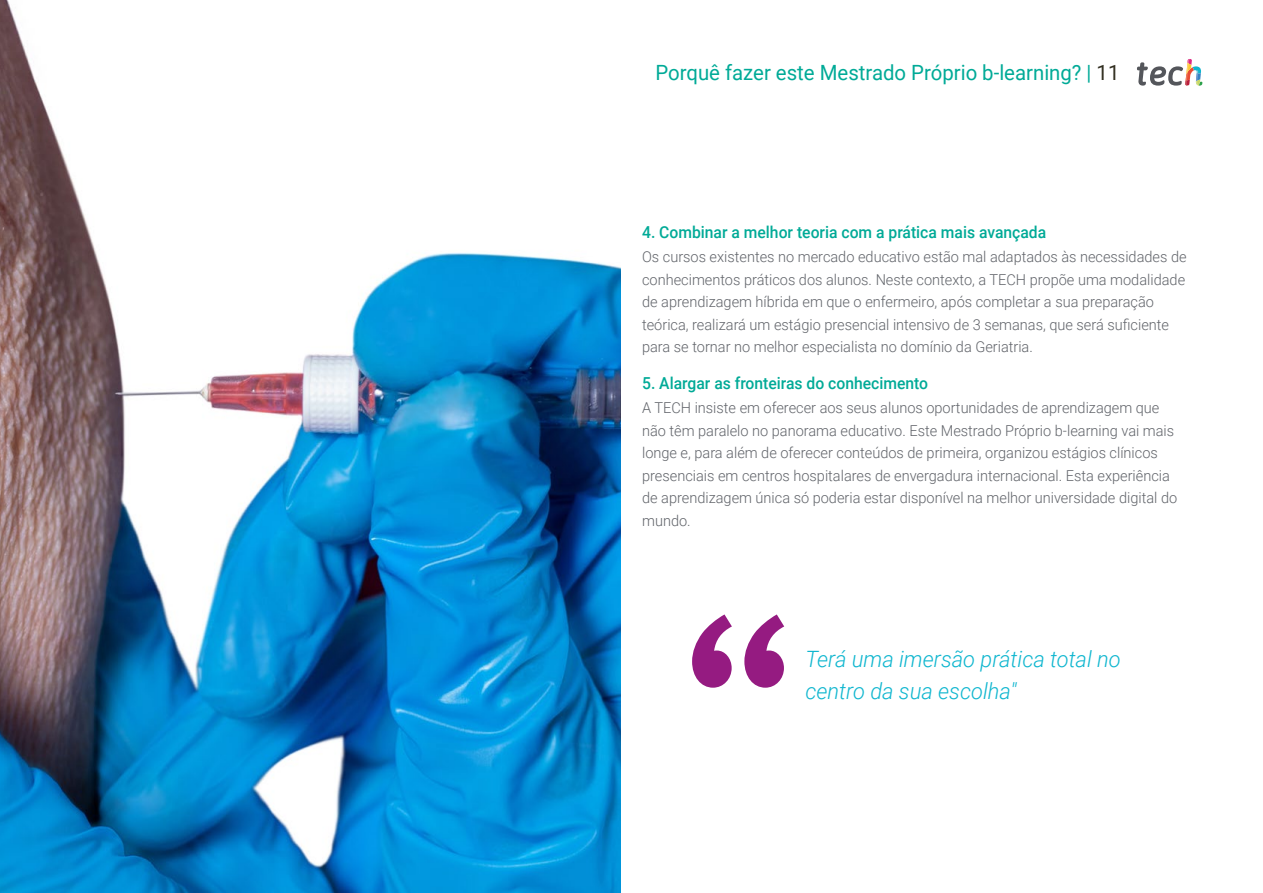
<style>
.page{position:relative;width:1263px;height:893px;background:#fff}
.page>*{position:absolute;margin:0;border:0;box-sizing:border-box;transform-origin:0 0}
.t1{font:italic 300 22.5px/31.5px "Roboto";color:#0fb6cf}
.t2{font:21px "Roboto";color:#00aa97}
.t3{font:500 16.5px "Roboto";color:#00aa97;scale:.95 1}
.t4{font:300 15px/22.5px "Roboto";color:#61646a}
.s1{color:#312e20}
</style>
<div class="page">
<svg style="left:1137px;top:59px;width:65px;height:27px"></svg>
<img style="left:0;top:0;width:621px;height:893px">
<svg style="left:692px;top:614px;width:92px;height:74px"></svg>
<h2 class="t2" style="left:655px;top:57px;width:466px">Porquê fazer este Mestrado Próprio b-learning? | <span class="s1">11</span></h2>
<p class="t3" style="left:642px;top:220px;width:427px">4. Combinar a melhor teoria com a prática mais avançada</p>
<p class="t4" style="left:642px;top:245px;width:546px">Os cursos existentes no mercado educativo estão mal adaptados às necessidades de conhecimentos práticos dos alunos. Neste contexto, a TECH propõe uma modalidade de aprendizagem híbrida em que o enfermeiro, após completar a sua preparação teórica, realizará um estágio presencial intensivo de 3 semanas, que será suficiente para se tornar no melhor especialista no domínio da Geriatria.</p>
<p class="t3" style="left:642px;top:371px;width:303px">5. Alargar as fronteiras do conhecimento</p>
<p class="t4" style="left:642px;top:396px;width:537px">A TECH insiste em oferecer aos seus alunos oportunidades de aprendizagem que não têm paralelo no panorama educativo. Este Mestrado Próprio b-learning vai mais longe e, para além de oferecer conteúdos de primeira, organizou estágios clínicos presenciais em centros hospitalares de envergadura internacional. Esta experiência de aprendizagem única só poderia estar disponível na melhor universidade digital do mundo.</p>
<h1 class="t1" style="left:805px;top:643px;width:317px">Terá uma imersão prática total no centro da sua escolha"</h1>
</div>
